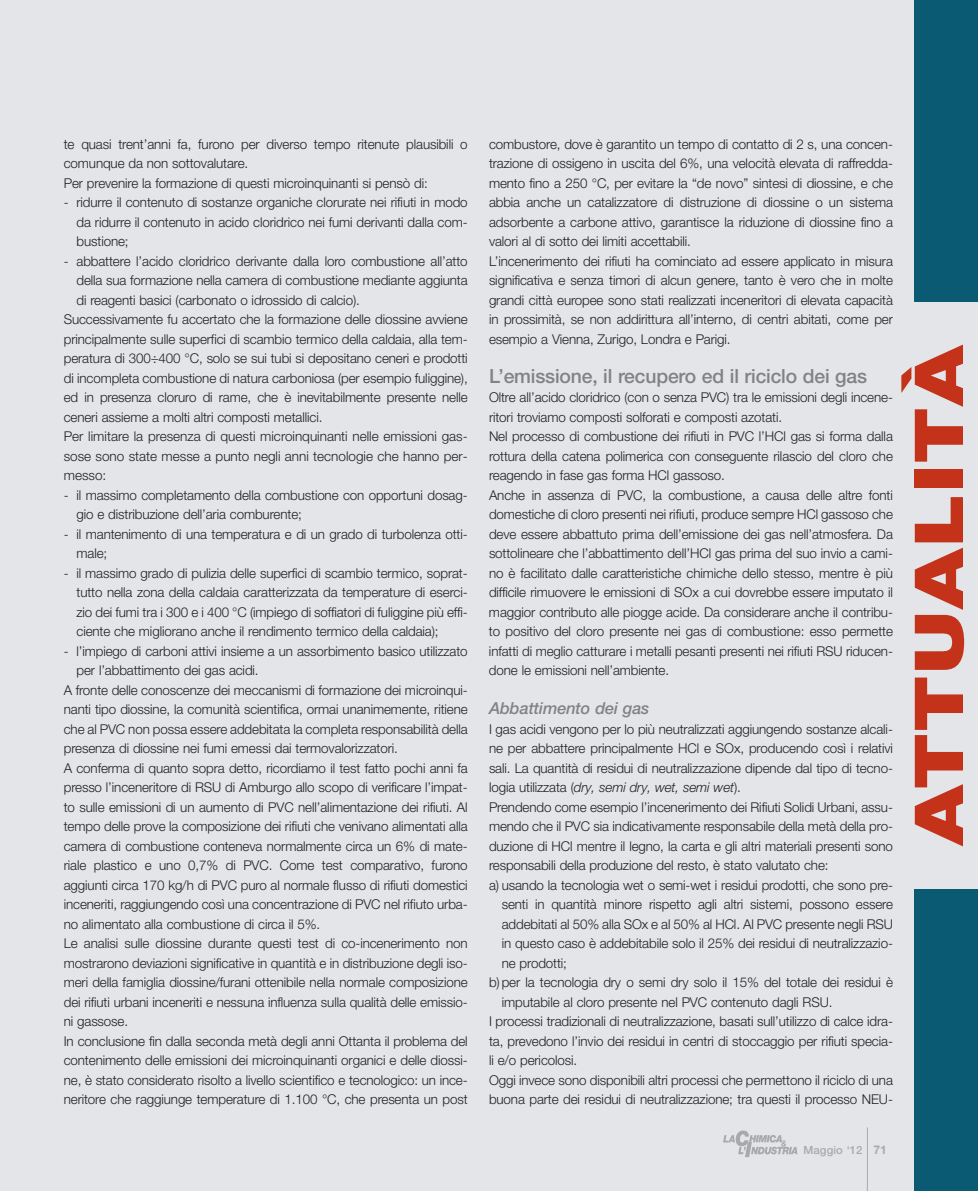
<style>
.page{position:relative;width:978px;height:1191px;background:#e3e5e9}
.page>*{position:absolute;margin:0;border:0;box-sizing:border-box;transform-origin:0 0}
.t1{font:900 67.5px "Helvetica Neue";letter-spacing:.015em;color:#c5321a;scale:1.25 1}
.t2{font:500 19.5px "Helvetica Neue";letter-spacing:-.01em;color:#808285}
.t3{font:italic 500 16.5px "Helvetica Neue";letter-spacing:-.01em;color:#808285}
.t4{font:300 13.5px/19.5px "Helvetica Neue";letter-spacing:-.01em;color:#231f20}
.t5{font:italic 300 13.5px "Helvetica Neue";letter-spacing:-.01em;color:#231f20}
.t6{font:500 11.25px "Helvetica Neue";letter-spacing:.01em;color:#a8a9ad}
.s1{font-style:normal}
.s2{font-weight:700;font-size:12px}
</style>
<div class="page">
<div style="left:914px;top:0;width:64px;height:302px;background:#0b5a73"></div>
<div style="left:914px;top:889px;width:64px;height:302px;background:#0b5a73"></div>
<hr style="left:867px;top:1127px;width:1px;height:64px;background:#a8a9ad">
<img style="left:723px;top:1130px;width:75px;height:27px">
<p class="t4" style="left:64px;top:134px;width:405px">te quasi trent’anni fa, furono per diverso tempo ritenute plausibili o comunque da non sottovalutare.<br>Per prevenire la formazione di questi microinquinanti si pensò di:</p>
<p class="t4" style="left:77px;top:192px;width:393px;text-align:justify;text-indent:-13px">- ridurre il contenuto di sostanze organiche clorurate nei rifiuti in modo da ridurre il contenuto in acido cloridrico nei fumi derivanti dalla com&shy;bustione;</p>
<p class="t4" style="left:64px;top:251px;width:405px">- abbattere l’acido cloridrico derivante dalla loro combustione all’atto</p>
<p class="t4" style="left:77px;top:270px;width:393px">della sua formazione nella camera di combustione mediante aggiunta</p>
<p class="t4" style="left:77px;top:290px;width:285px">di reagenti basici (carbonato o idrossido di calcio).</p>
<p class="t4" style="left:64px;top:309px;width:405px">Successivamente fu accertato che la formazione delle diossine avviene</p>
<p class="t4" style="left:64px;top:329px;width:405px">principalmente sulle superfici di scambio termico della caldaia, alla tem-</p>
<p class="t4" style="left:64px;top:348px;width:405px">peratura di 300÷400 °C, solo se sui tubi si depositano ceneri e prodotti</p>
<p class="t4" style="left:64px;top:368px;width:405px">di incompleta combustione di natura carboniosa (per esempio fuliggine),</p>
<p class="t4" style="left:64px;top:387px;width:405px">ed in presenza cloruro di rame, che è inevitabilmente presente nelle</p>
<p class="t4" style="left:64px;top:407px;width:260px">ceneri assieme a molti altri composti metallici.</p>
<p class="t4" style="left:64px;top:426px;width:405px">Per limitare la presenza di questi microinquinanti nelle emissioni gas-</p>
<p class="t4" style="left:64px;top:446px;width:405px">sose sono state messe a punto negli anni tecnologie che hanno per-</p>
<p class="t4" style="left:64px;top:465px;width:44px">messo:</p>
<p class="t4" style="left:77px;top:485px;width:393px;text-indent:-13px">- il massimo completamento della combustione con opportuni dosag&shy;gio e distribuzione dell’aria comburente;</p>
<p class="t4" style="left:77px;top:524px;width:393px;text-indent:-13px">- il mantenimento di una temperatura e di un grado di turbolenza otti&shy;male;</p>
<p class="t4" style="left:77px;top:563px;width:393px;text-align:justify;text-indent:-13px">- il massimo grado di pulizia delle superfici di scambio termico, soprat&shy;tutto nella zona della caldaia caratterizzata da temperature di eserci&shy;zio dei fumi tra i 300 e i 400 °C (impiego di soffiatori di fuliggine più effi&shy;ciente che migliorano anche il rendimento termico della caldaia);</p>
<p class="t4" style="left:64px;top:641px;width:405px">- l’impiego di carboni attivi insieme a un assorbimento basico utilizzato</p>
<p class="t4" style="left:77px;top:660px;width:184px">per l’abbattimento dei gas acidi.</p>
<p class="t4" style="left:64px;top:680px;width:405px">A fronte delle conoscenze dei meccanismi di formazione dei microinqui-</p>
<p class="t4" style="left:64px;top:699px;width:405px">nanti tipo diossine, la comunità scientifica, ormai unanimemente, ritiene</p>
<p class="t4" style="left:64px;top:719px;width:405px">che al PVC non possa essere addebitata la completa responsabilità della</p>
<p class="t4" style="left:64px;top:738px;width:336px">presenza di diossine nei fumi emessi dai termovalorizzatori.</p>
<p class="t4" style="left:64px;top:758px;width:405px">A conferma di quanto sopra detto, ricordiamo il test fatto pochi anni fa</p>
<p class="t4" style="left:64px;top:777px;width:405px">presso l’inceneritore di RSU di Amburgo allo scopo di verificare l’impat-</p>
<p class="t4" style="left:64px;top:797px;width:405px">to sulle emissioni di un aumento di PVC nell’alimentazione dei rifiuti. Al</p>
<p class="t4" style="left:64px;top:816px;width:405px">tempo delle prove la composizione dei rifiuti che venivano alimentati alla</p>
<p class="t4" style="left:64px;top:836px;width:405px">camera di combustione conteneva normalmente circa un 6% di mate-</p>
<p class="t4" style="left:64px;top:855px;width:405px">riale plastico e uno 0,7% di PVC. Come test comparativo, furono</p>
<p class="t4" style="left:64px;top:875px;width:405px">aggiunti circa 170 kg/h di PVC puro al normale flusso di rifiuti domestici</p>
<p class="t4" style="left:64px;top:894px;width:405px">inceneriti, raggiungendo così una concentrazione di PVC nel rifiuto urba-</p>
<p class="t4" style="left:64px;top:914px;width:258px">no alimentato alla combustione di circa il 5%.</p>
<p class="t4" style="left:64px;top:933px;width:405px">Le analisi sulle diossine durante questi test di co-incenerimento non</p>
<p class="t4" style="left:64px;top:953px;width:405px">mostrarono deviazioni significative in quantità e in distribuzione degli iso-</p>
<p class="t4" style="left:64px;top:972px;width:405px">meri della famiglia diossine/furani ottenibile nella normale composizione</p>
<p class="t4" style="left:64px;top:992px;width:405px">dei rifiuti urbani inceneriti e nessuna influenza sulla qualità delle emissio-</p>
<p class="t4" style="left:64px;top:1011px;width:66px">ni gassose.</p>
<p class="t4" style="left:64px;top:1031px;width:405px">In conclusione fin dalla seconda metà degli anni Ottanta il problema del</p>
<p class="t4" style="left:64px;top:1050px;width:405px">contenimento delle emissioni dei microinquinanti organici e delle diossi-</p>
<p class="t4" style="left:64px;top:1070px;width:405px">ne, è stato considerato risolto a livello scientifico e tecnologico: un ince-</p>
<p class="t4" style="left:64px;top:1089px;width:405px">neritore che raggiunge temperature di 1.100 °C, che presenta un post</p>
<p class="t4" style="left:489px;top:134px;width:405px">combustore, dove è garantito un tempo di contatto di 2 s, una concen&shy;trazione di ossigeno in uscita del 6%, una velocità elevata di raffredda&shy;mento fino a 250 °C, per evitare la “de novo” sintesi di diossine, e che abbia anche un catalizzatore di distruzione di diossine o un sistema adsorbente a carbone attivo, garantisce la riduzione di diossine fino a valori al di sotto dei limiti accettabili.<br>L’incenerimento dei rifiuti ha cominciato ad essere applicato in misura significativa e senza timori di alcun genere, tanto è vero che in molte grandi città europee sono stati realizzati inceneritori di elevata capacità in prossimità, se non addirittura all’interno, di centri abitati, come per esempio a Vienna, Zurigo, Londra e Parigi.</p>
<h2 class="t2" style="left:489px;top:369px;width:380px">L’emissione, il recupero ed il riciclo dei gas</h2>
<p class="t4" style="left:489px;top:387px;width:405px">Oltre all’acido cloridrico (con o senza PVC) tra le emissioni degli incene&shy;ritori troviamo composti solforati e composti azotati.<br>Nel processo di combustione dei rifiuti in PVC l’HCl gas si forma dalla rottura della catena polimerica con conseguente rilascio del cloro che reagendo in fase gas forma HCl gassoso.<br>Anche in assenza di PVC, la combustione, a causa delle altre fonti domestiche di cloro presenti nei rifiuti, produce sempre HCl gassoso che deve essere abbattuto prima dell’emissione dei gas nell’atmosfera. Da sottolineare che l’abbattimento dell’HCl gas prima del suo invio a cami&shy;no è facilitato dalle caratteristiche chimiche dello stesso, mentre è più difficile rimuovere le emissioni di SOx a cui dovrebbe essere imputato il maggior contributo alle piogge acide. Da considerare anche il contribu&shy;to positivo del cloro presente nei gas di combustione: esso permette infatti di meglio catturare i metalli pesanti presenti nei rifiuti RSU riducen&shy;done le emissioni nell’ambiente.</p>
<p class="t3" style="left:489px;top:702px;width:162px">Abbattimento dei gas</p>
<p class="t4" style="left:489px;top:719px;width:405px">I gas acidi vengono per lo più neutralizzati aggiungendo sostanze alcali-</p>
<p class="t4" style="left:489px;top:738px;width:405px">ne per abbattere principalmente HCl e SOx, producendo così i relativi</p>
<p class="t4" style="left:489px;top:758px;width:405px">sali. La quantità di residui di neutralizzazione dipende dal tipo di tecno-</p>
<p class="t5" style="left:489px;top:779px;width:253px"><span class="s1">logia utilizzata (</span>dry, semi dry, wet, semi wet<span class="s1">).</span></p>
<p class="t4" style="left:489px;top:797px;width:405px">Prendendo come esempio l’incenerimento dei Rifiuti Solidi Urbani, assu-</p>
<p class="t4" style="left:489px;top:816px;width:405px">mendo che il PVC sia indicativamente responsabile della metà della pro-</p>
<p class="t4" style="left:489px;top:836px;width:405px">duzione di HCl mentre il legno, la carta e gli altri materiali presenti sono</p>
<p class="t4" style="left:489px;top:855px;width:341px">responsabili della produzione del resto, è stato valutato che:</p>
<p class="t4" style="left:489px;top:875px;width:405px">a) usando la tecnologia wet o semi-wet i residui prodotti, che sono pre-</p>
<p class="t4" style="left:502px;top:894px;width:393px">senti in quantità minore rispetto agli altri sistemi, possono essere</p>
<p class="t4" style="left:502px;top:914px;width:393px">addebitati al 50% alla SOx e al 50% al HCl. Al PVC presente negli RSU</p>
<p class="t4" style="left:502px;top:933px;width:393px">in questo caso è addebitabile solo il 25% dei residui di neutralizzazio-</p>
<p class="t4" style="left:502px;top:953px;width:67px">ne prodotti;</p>
<p class="t4" style="left:489px;top:972px;width:405px">b) per la tecnologia dry o semi dry solo il 15% del totale dei residui è</p>
<p class="t4" style="left:502px;top:992px;width:332px">imputabile al cloro presente nel PVC contenuto dagli RSU.</p>
<p class="t4" style="left:489px;top:1011px;width:405px">I processi tradizionali di neutralizzazione, basati sull’utilizzo di calce idra-</p>
<p class="t4" style="left:489px;top:1031px;width:405px">ta, prevedono l’invio dei residui in centri di stoccaggio per rifiuti specia-</p>
<p class="t4" style="left:489px;top:1050px;width:90px">li e/o pericolosi.</p>
<p class="t4" style="left:489px;top:1070px;width:405px">Oggi invece sono disponibili altri processi che permettono il riciclo di una</p>
<p class="t4" style="left:489px;top:1089px;width:405px">buona parte dei residui di neutralizzazione; tra questi il processo NEU-</p>
<h1 class="t1" style="left:915px;top:845px;width:402px;rotate:-90deg">ATTUALITÀ</h1>
<p class="t6" style="left:803px;top:1146px;width:85px">Maggio ‘12 <span class="s2">71</span></p>
</div>
